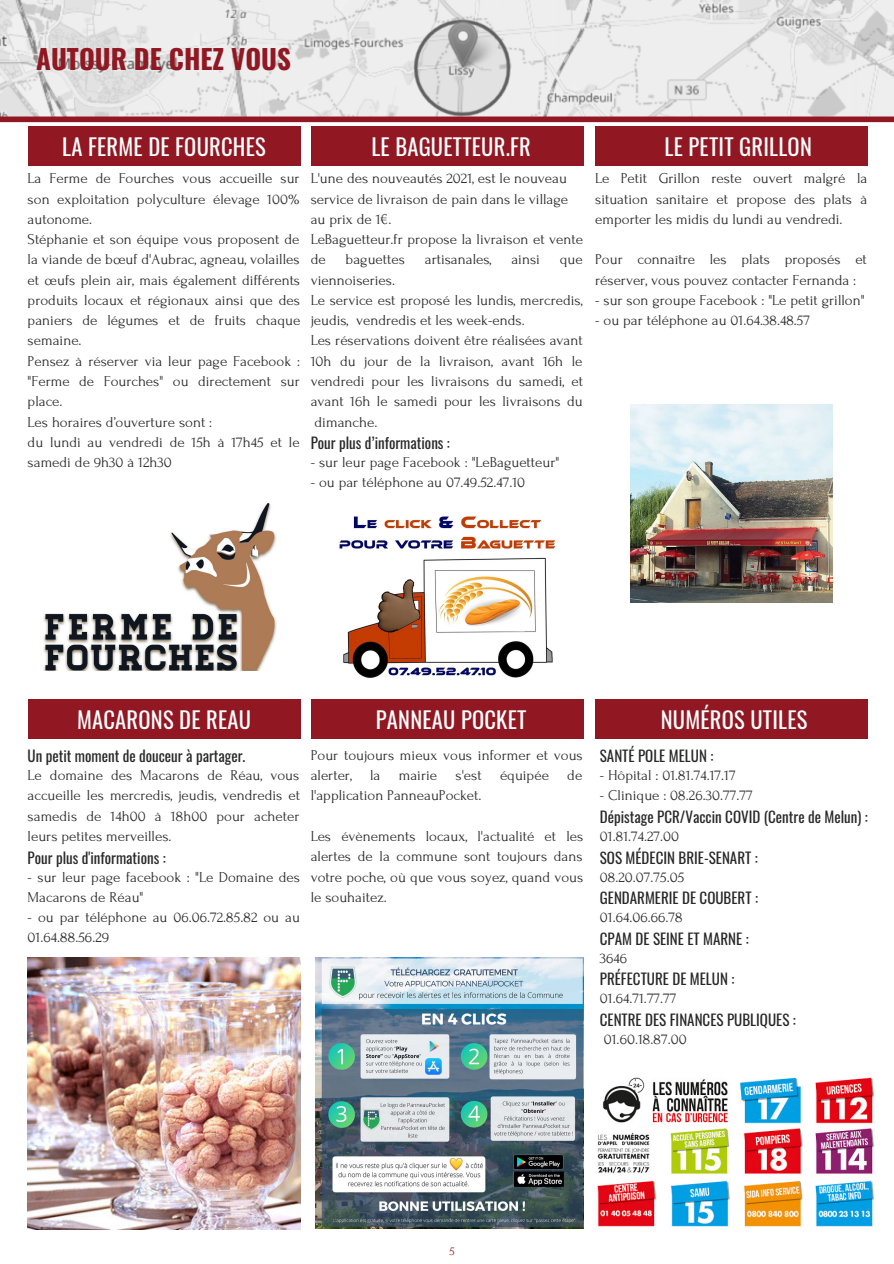
<style>
.page{position:relative;width:894px;height:1264px;background:#fff}
.page>*{position:absolute;margin:0;border:0;box-sizing:border-box;transform-origin:0 0}
.t1{font:700 27px "Oswald";color:#911822}
.t2{font:22.5px "Oswald";letter-spacing:.01em;color:#fff}
.t3{font:15px/20.2px "Forum";color:#282828;text-align:justify}
.t4{font:15px "Oswald";color:#282828}
.t5{font:12px "Forum";color:#911822}
</style>
<div class="page">
<img style="left:0;top:0;width:893px;height:116px">
<div style="left:0;top:116px;width:893px;height:6px;background:#911822"></div>
<div style="left:28px;top:126px;width:272px;height:40px;background:#911822"></div>
<div style="left:311px;top:126px;width:272px;height:40px;background:#911822"></div>
<div style="left:595px;top:126px;width:272px;height:40px;background:#911822"></div>
<div style="left:28px;top:698px;width:272px;height:40px;background:#911822"></div>
<div style="left:310px;top:698px;width:273px;height:40px;background:#911822"></div>
<div style="left:595px;top:698px;width:272px;height:40px;background:#911822"></div>
<img style="left:339px;top:516px;width:217px;height:162px">
<img style="left:315px;top:957px;width:268px;height:271px">
<img style="left:596px;top:1077px;width:279px;height:151px">
<img style="left:630px;top:405px;width:202px;height:197px">
<img style="left:43px;top:503px;width:234px;height:167px">
<img style="left:28px;top:957px;width:272px;height:272px">
<p class="t1" style="left:36px;top:38px;width:256px">AUTOUR DE CHEZ VOUS</p>
<p class="t2" style="left:62px;top:129px;width:205px">LA FERME DE FOURCHES</p>
<p class="t2" style="left:371px;top:129px;width:161px">LE BAGUETTEUR.FR</p>
<p class="t2" style="left:664px;top:129px;width:149px">LE PETIT GRILLON</p>
<p class="t3" style="left:28px;top:168px;width:273px">La Ferme de Fourches vous accueille sur son exploitation polyculture élevage 100% autonome.</p>
<p class="t3" style="left:28px;top:229px;width:274px">Stéphanie et son équipe vous proposent de la viande de bœuf d'Aubrac, agneau, volailles et œufs plein air, mais également différents produits locaux et régionaux ainsi que des paniers de légumes et de fruits chaque semaine.</p>
<p class="t3" style="left:28px;top:351px;width:274px">Pensez à réserver via leur page Facebook : "Ferme de Fourches" ou directement sur place.</p>
<p class="t3" style="left:28px;top:412px;width:186px">Les horaires d’ouverture sont :</p>
<p class="t3" style="left:28px;top:432px;width:273px">du lundi au vendredi de 15h à 17h45 et le samedi de 9h30 à 12h30</p>
<p class="t3" style="left:310px;top:168px;width:259px">L'une des nouveautés 2021, est le nouveau service de livraison de pain dans le village au prix de 1€.</p>
<p class="t3" style="left:310px;top:229px;width:274px">LeBaguetteur.fr propose la livraison et vente de</p>
<p class="t3" style="left:345px;top:250px;width:61px">baguettes</p>
<p class="t3" style="left:424px;top:250px;width:68px">artisanales,</p>
<p class="t3" style="left:511px;top:250px;width:30px">ainsi</p>
<p class="t3" style="left:559px;top:250px;width:24px">que</p>
<p class="t3" style="left:310px;top:270px;width:86px">viennoiseries.</p>
<p class="t3" style="left:310px;top:290px;width:273px">Le service est proposé les lundis, mercredis, jeudis, vendredis et les week-ends.</p>
<p class="t3" style="left:310px;top:331px;width:274px">Les réservations doivent être réalisées avant 10h du jour de la livraison, avant 16h le vendredi pour les livraisons du samedi, et avant 16h le samedi pour les livraisons du dimanche.</p>
<p class="t4" style="left:310px;top:431px;width:141px">Pour plus d’informations :</p>
<p class="t3" style="left:310px;top:452px;width:250px">- sur leur page Facebook : "LeBaguetteur"</p>
<p class="t3" style="left:310px;top:472px;width:216px">- ou par téléphone au 07.49.52.47.10</p>
<p class="t3" style="left:595px;top:168px;width:273px">Le Petit Grillon reste ouvert malgré la situation sanitaire et propose des plats à emporter les midis du lundi au vendredi.</p>
<p class="t3" style="left:595px;top:250px;width:273px">Pour connaître les plats proposés et réserver, vous pouvez contacter Fernanda :</p>
<p class="t3" style="left:595px;top:290px;width:271px">- sur son groupe Facebook : "Le petit grillon"</p>
<p class="t3" style="left:595px;top:310px;width:216px">- ou par téléphone au 01.64.38.48.57</p>
<p class="t2" style="left:77px;top:701px;width:175px">MACARONS DE REAU</p>
<p class="t4" style="left:28px;top:744px;width:219px">Un petit moment de douceur à partager.</p>
<p class="t3" style="left:28px;top:765px;width:274px">Le domaine des Macarons de Réau, vous accueille les mercredis, jeudis, vendredis et samedis de 14h00 à 18h00 pour acheter leurs petites merveilles.</p>
<p class="t4" style="left:28px;top:845px;width:139px">Pour plus d'informations :</p>
<p class="t3" style="left:28px;top:866px;width:274px">- sur leur page facebook : "Le Domaine des<br>Macarons de Réau"</p>
<p class="t3" style="left:28px;top:907px;width:274px">- ou par téléphone au 06.06.72.85.82 ou au<br>01.64.88.56.29</p>
<p class="t2" style="left:376px;top:701px;width:152px">PANNEAU POCKET</p>
<p class="t2" style="left:660px;top:701px;width:148px">NUMÉROS UTILES</p>
<p class="t3" style="left:310px;top:745px;width:273px">Pour toujours mieux vous informer et vous alerter, la mairie s'est équipée de l'application PanneauPocket.</p>
<p class="t3" style="left:310px;top:826px;width:274px">Les évènements locaux, l'actualité et les alertes de la commune sont toujours dans votre poche, où que vous soyez, quand vous le souhaitez.</p>
<p class="t4" style="left:599px;top:744px;width:115px">SANTÉ POLE MELUN :</p>
<p class="t3" style="left:599px;top:765px;width:137px">- Hôpital : 01.81.74.17.17</p>
<p class="t3" style="left:599px;top:785px;width:154px">- Clinique : 08.26.30.77.77</p>
<p class="t4" style="left:599px;top:805px;width:269px">Dépistage PCR/Vaccin COVID (Centre de Melun) :</p>
<p class="t3" style="left:599px;top:826px;width:81px">01.81.74.27.00</p>
<p class="t4" style="left:599px;top:845px;width:159px">SOS MÉDECIN BRIE-SENART :</p>
<p class="t3" style="left:599px;top:866px;width:86px">08.20.07.75.05</p>
<p class="t4" style="left:599px;top:886px;width:159px">GENDARMERIE DE COUBERT :</p>
<p class="t3" style="left:599px;top:907px;width:84px">01.64.06.66.78</p>
<p class="t4" style="left:599px;top:926px;width:150px">CPAM DE SEINE ET MARNE :</p>
<p class="t3" style="left:599px;top:948px;width:29px">3646</p>
<p class="t4" style="left:599px;top:967px;width:136px">PRÉFECTURE DE MELUN :</p>
<p class="t3" style="left:599px;top:988px;width:78px">01.64.71.77.77</p>
<p class="t4" style="left:599px;top:1007px;width:197px">CENTRE DES FINANCES PUBLIQUES :</p>
<p class="t3" style="left:603px;top:1029px;width:84px">01.60.18.87.00</p>
<p class="t5" style="left:449px;top:1245px;width:7px">5</p>
</div>
